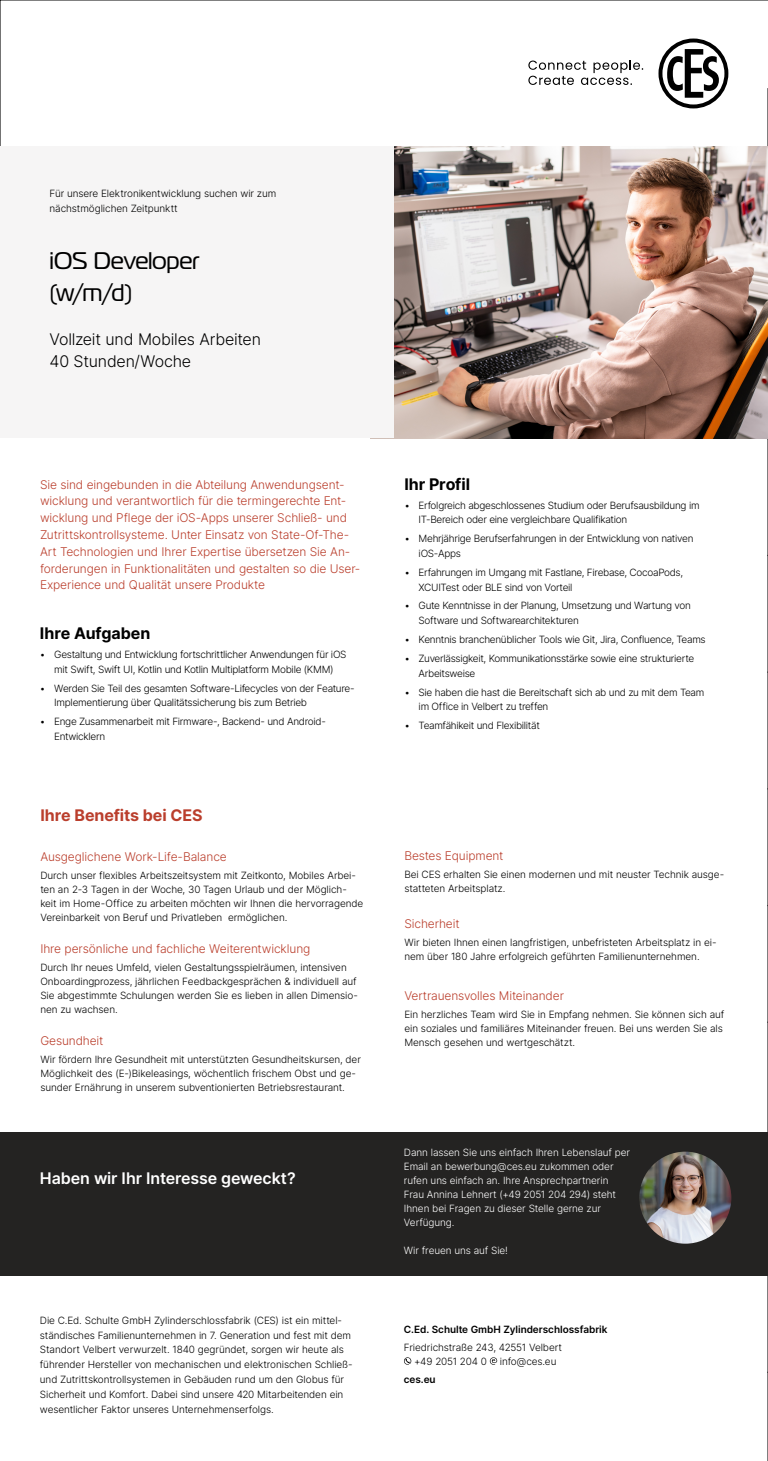
<style>
.page{position:relative;width:768px;height:1461px;background:#fff}
.page>*{position:absolute;margin:0;border:0;box-sizing:border-box;transform-origin:0 0}
.t1{font:24px/32px "Magistral";letter-spacing:-.015em;color:#000}
.t2{font:300 16px/22px "Inter";letter-spacing:-.015em;color:#000}
.t3{font:600 16px "Inter";letter-spacing:-.005em;color:#fff}
.t4{font:700 16px "Inter";letter-spacing:-.005em;color:#000}
.t5{font:700 16px "Inter";letter-spacing:-.005em;color:#ba3e2c}
.t6{font:300 12px/16.8px "Inter";letter-spacing:-.01em;color:#ba3e2c}
.t7{font:300 10px/14.8px "Inter";letter-spacing:-.015em;color:#000}
.t8{font:300 10px/14px "Inter";letter-spacing:-.01em;color:#fff}
.t9{font:600 10px "Inter";letter-spacing:-.005em;color:#000}
</style>
<div class="page">
<svg style="left:0;top:0;width:768px;height:147px"></svg>
<svg style="left:767px;top:89px;width:1px;height:1371px"></svg>
<div style="left:0;top:1132px;width:768px;height:143px;background:#242322"></div>
<img style="left:394px;top:147px;width:374px;height:291px">
<div style="left:0;top:147px;width:394px;height:291px;background:#f6f5f5"></div>
<svg style="left:659px;top:39px;width:69px;height:69px"></svg>
<svg style="left:528px;top:60px;width:115px;height:25px"></svg>
<svg style="left:404px;top:1357px;width:7px;height:7px"></svg>
<svg style="left:490px;top:1357px;width:7px;height:7px"></svg>
<img style="left:639px;top:1151px;width:92px;height:92px;border-radius:46px">
<p class="t7" style="left:50px;top:186px;width:228px">Für unsere Elektronikentwicklung suchen wir zum nächstmöglichen Zeitpunktt</p>
<h1 class="t1" style="left:50px;top:244px;width:151px">iOS Developer (w/m/d)</h1>
<h2 class="t2" style="left:50px;top:328px;width:213px">Vollzeit und Mobiles Arbeiten<br>40 Stunden/Woche</h2>
<p class="t6" style="left:40px;top:476px;width:322px">Sie sind eingebunden in die Abteilung Anwendungsent&shy;wicklung und verantwortlich für die termingerechte Ent&shy;wicklung und Pflege der iOS-Apps unserer Schließ- und Zutrittskontrollsysteme. Unter Einsatz von State-Of-The-Art Technologien und Ihrer Expertise übersetzen Sie An&shy;forderungen in Funktionalitäten und gestalten so die User-Experience und Qualität unsere Produkte</p>
<h2 class="t4" style="left:40px;top:621px;width:112px">Ihre Aufgaben</h2>
<p class="t7" style="left:40px;top:646px;width:308px;text-align:center">• Gestaltung und Entwicklung fortschrittlicher Anwendungen für iOS mit Swift, Swift UI, Kotlin und Kotlin Multiplatform Mobile (KMM)</p>
<p class="t7" style="left:54px;top:680px;width:302px;text-indent:-14px">• Werden Sie Teil des gesamten Software-Lifecycles von der Feature-<br>Implementierung über Qualitätssicherung bis zum Betrieb</p>
<p class="t7" style="left:54px;top:714px;width:273px;text-indent:-14px">• Enge Zusammenarbeit mit Firmware-, Backend- und Android-<br>Entwicklern</p>
<h2 class="t5" style="left:40px;top:803px;width:164px">Ihre Benefits bei CES</h2>
<p class="t6" style="left:40px;top:848px;width:188px">Ausgeglichene Work-Life-Balance</p>
<p class="t7" style="left:40px;top:868px;width:324px;line-height:14px">Durch unser flexibles Arbeitszeitsystem mit Zeitkonto, Mobiles Arbei&shy;ten an 2-3 Tagen in der Woche, 30 Tagen Urlaub und der Möglich&shy;keit im Home-Office zu arbeiten möchten wir Ihnen die hervorragende Vereinbarkeit von Beruf und Privatleben ermöglichen.</p>
<p class="t6" style="left:40px;top:940px;width:272px">Ihre persönliche und fachliche Weiterentwicklung</p>
<p class="t7" style="left:40px;top:960px;width:319px;line-height:14px">Durch Ihr neues Umfeld, vielen Gestaltungsspielräumen, intensiven Onboardingprozess, jährlichen Feedbackgesprächen &amp; individuell auf Sie abgestimmte Schulungen werden Sie es lieben in allen Dimensio&shy;nen zu wachsen.</p>
<p class="t6" style="left:40px;top:1032px;width:65px">Gesundheit</p>
<p class="t7" style="left:40px;top:1052px;width:322px;line-height:14px">Wir fördern Ihre Gesundheit mit unterstützten Gesundheitskursen, der<br>Möglichkeit des (E-)Bikeleasings, wöchentlich frischem Obst und ge&shy;sunder Ernährung in unserem subventionierten Betriebsrestaurant.</p>
<h2 class="t3" style="left:40px;top:1166px;width:257px">Haben wir Ihr Interesse geweckt?</h2>
<h2 class="t4" style="left:404px;top:472px;width:67px">Ihr Profil</h2>
<p class="t7" style="left:419px;top:497px;width:283px;text-indent:-14px">• Erfolgreich abgeschlossenes Studium oder Berufsausbildung im<br>IT-Bereich oder eine vergleichbare Qualifikation</p>
<p class="t7" style="left:419px;top:531px;width:276px;text-indent:-14px">• Mehrjährige Berufserfahrungen in der Entwicklung von nativen iOS-Apps</p>
<p class="t7" style="left:419px;top:564px;width:266px;text-indent:-14px">• Erfahrungen im Umgang mit Fastlane, Firebase, CocoaPods,<br>XCUITest oder BLE sind von Vorteil</p>
<p class="t7" style="left:419px;top:598px;width:274px;text-indent:-14px">• Gute Kenntnisse in der Planung, Umsetzung und Wartung von<br>Software und Softwarearchitekturen</p>
<p class="t7" style="left:404px;top:632px;width:303px">• Kenntnis branchenüblicher Tools wie Git, Jira, Confluence, Teams</p>
<p class="t7" style="left:419px;top:650px;width:277px;text-indent:-14px">• Zuverlässigkeit, Kommunikationsstärke sowie eine strukturierte<br>Arbeitsweise</p>
<p class="t7" style="left:419px;top:684px;width:287px;text-indent:-14px">• Sie haben die hast die Bereitschaft sich ab und zu mit dem Team im Office in Velbert zu treffen</p>
<p class="t7" style="left:404px;top:718px;width:137px">• Teamfähikeit und Flexibilität</p>
<p class="t6" style="left:404px;top:847px;width:101px">Bestes Equipment</p>
<p class="t7" style="left:404px;top:867px;width:321px;line-height:14px">Bei CES erhalten Sie einen modernen und mit neuster Technik ausge&shy;statteten Arbeitsplatz.</p>
<p class="t6" style="left:404px;top:915px;width:57px">Sicherheit</p>
<p class="t7" style="left:404px;top:935px;width:314px;line-height:14px">Wir bieten Ihnen einen langfristigen, unbefristeten Arbeitsplatz in ei&shy;nem über 180 Jahre erfolgreich geführten Familienunternehmen.</p>
<p class="t6" style="left:404px;top:987px;width:161px">Vertrauensvolles Miteinander</p>
<p class="t7" style="left:404px;top:1007px;width:321px;line-height:14px">Ein herzliches Team wird Sie in Empfang nehmen. Sie können sich auf ein soziales und familiäres Miteinander freuen. Bei uns werden Sie als<br>Mensch gesehen und wertgeschätzt.</p>
<p class="t8" style="left:404px;top:1145px;width:228px">Dann lassen Sie uns einfach Ihren Lebenslauf per Email an bewerbung@ces.eu zukommen oder rufen uns einfach an. Ihre Ansprechpartnerin Frau Annina Lehnert (+49 2051 204 294) steht Ihnen bei Fragen zu dieser Stelle gerne zur Verfügung.</p>
<p class="t8" style="left:404px;top:1243px;width:106px">Wir freuen uns auf Sie!</p>
<p class="t7" style="left:40px;top:1312px;width:314px">Die C.Ed. Schulte GmbH Zylinderschlossfabrik (CES) ist ein mittel&shy;ständisches Familienunternehmen in 7. Generation und fest mit dem Standort Velbert verwurzelt. 1840 gegründet, sorgen wir heute als führender Hersteller von mechanischen und elektronischen Schließ&shy;und Zutrittskontrollsystemen in Gebäuden rund um den Globus für Sicherheit und Komfort. Dabei sind unsere 420 Mitarbeitenden ein wesentlicher Faktor unseres Unternehmenserfolgs.</p>
<p class="t9" style="left:404px;top:1321px;width:205px">C.Ed. Schulte GmbH Zylinderschlossfabrik</p>
<p class="t7" style="left:414px;top:1339px;width:150px;line-height:14px;text-indent:-10px">Friedrichstraße 243, 42551 Velbert +49 2051 204 0</p>
<p class="t7" style="left:500px;top:1353px;width:58px">info@ces.eu</p>
<p class="t9" style="left:404px;top:1371px;width:33px">ces.eu</p>
</div>
